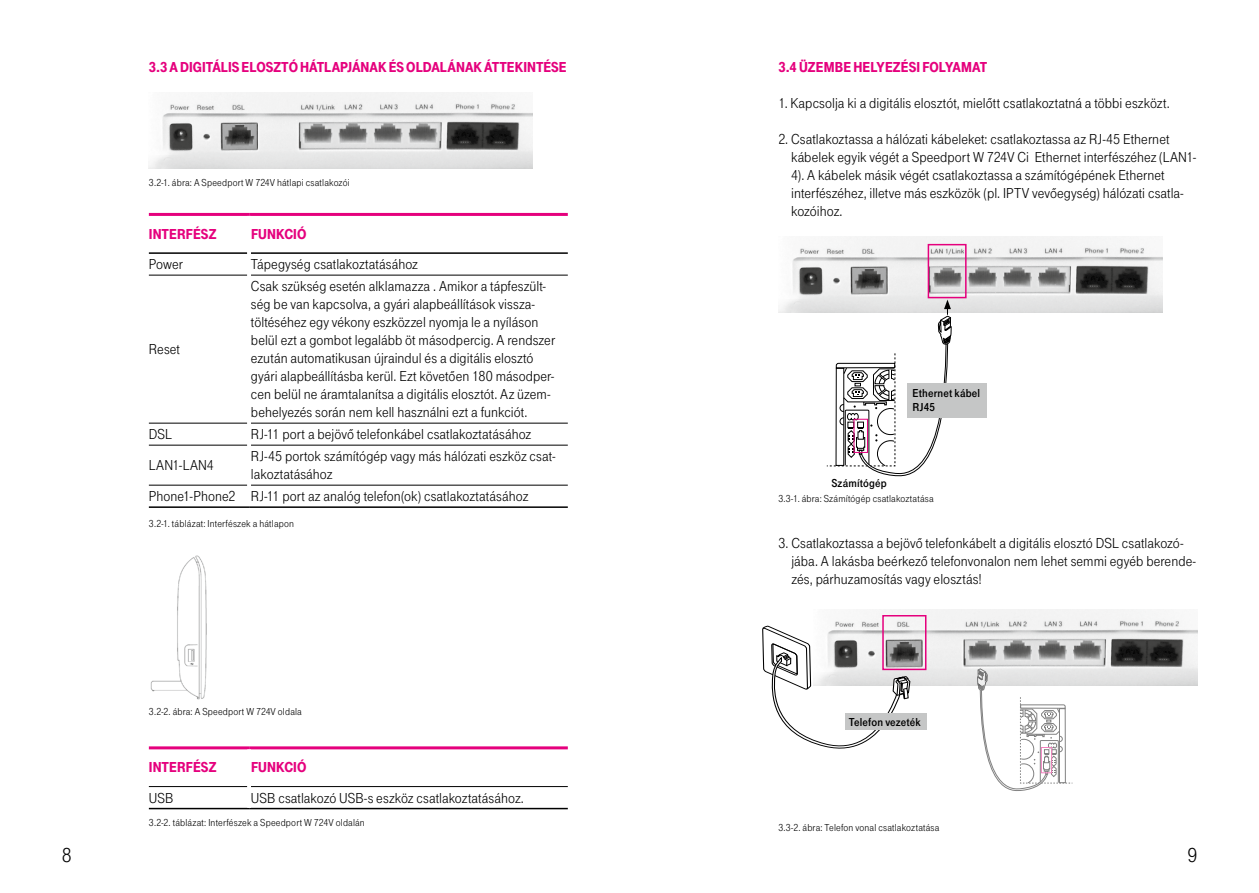
<style>
.page{position:relative;width:1259px;height:893px;background:#fff}
.page>*{position:absolute;margin:0;border:0;box-sizing:border-box;transform-origin:0 0}
.t1{font:21px "Tele Grotesk H Norm";color:#000}
.t2{font:15px/18px "Tele Grotesk H Norm";letter-spacing:.005em;color:#000}
.t3{font:15px "Tele Grotesk H Ultr";letter-spacing:.005em;color:#e5007d}
.t4{font:700 12px/14.4px "Tele Grotesk H";letter-spacing:.01em;color:#000}
.t5{font:10.5px "Tele Grotesk H Norm";letter-spacing:.015em;color:#000}
</style>
<div class="page">
<img style="left:149px;top:93px;width:384px;height:76px">
<hr style="left:149px;top:213px;width:100px;height:3px;background:#e5007d">
<hr style="left:249px;top:213px;width:319px;height:3px;background:#e5007d">
<hr style="left:149px;top:275px;width:98px;height:1px;background:#000">
<hr style="left:251px;top:275px;width:317px;height:1px;background:#000">
<hr style="left:149px;top:423px;width:98px;height:1px;background:#000">
<hr style="left:251px;top:423px;width:317px;height:1px;background:#000">
<hr style="left:149px;top:445px;width:98px;height:1px;background:#000">
<hr style="left:251px;top:445px;width:317px;height:1px;background:#000">
<hr style="left:149px;top:485px;width:98px;height:1px;background:#000">
<hr style="left:251px;top:485px;width:317px;height:1px;background:#000">
<hr style="left:149px;top:252px;width:98px;height:2px;background:#000">
<hr style="left:251px;top:252px;width:317px;height:2px;background:#000">
<hr style="left:149px;top:506px;width:100px;height:2px;background:#000">
<hr style="left:249px;top:506px;width:319px;height:2px;background:#000">
<img style="left:150px;top:555px;width:57px;height:145px">
<hr style="left:149px;top:808px;width:100px;height:1px;background:#000">
<hr style="left:249px;top:808px;width:319px;height:1px;background:#000">
<hr style="left:149px;top:746px;width:100px;height:3px;background:#e5007d">
<hr style="left:249px;top:746px;width:319px;height:3px;background:#e5007d">
<hr style="left:149px;top:786px;width:98px;height:1px;background:#000">
<hr style="left:251px;top:786px;width:317px;height:1px;background:#000">
<img style="left:778px;top:237px;width:384px;height:76px">
<div style="left:927px;top:244px;width:39px;height:54px;border:2px solid #e5007d"></div>
<svg style="left:826px;top:300px;width:125px;height:176px"></svg>
<div style="left:907px;top:383px;width:79px;height:35px;background:#c5c6c6"></div>
<img style="left:835px;top:609px;width:362px;height:76px">
<svg style="left:762px;top:624px;width:148px;height:125px"></svg>
<div style="left:845px;top:713px;width:81px;height:17px;background:#c5c6c6"></div>
<svg style="left:977px;top:668px;width:96px;height:123px"></svg>
<div style="left:882px;top:615px;width:44px;height:55px;border:2px solid #e5007d"></div>
<p class="t3" style="left:149px;top:58px;width:419px">3.3 ADIGITÁLIS ELOSZTÓ HÁTLAPJÁNAK ÉS OLDALÁNAK ÁTTEKINTÉSE</p>
<p class="t5" style="left:149px;top:177px;width:202px">3.2-1. ábra: A Speedport W 724V hátlapi csatlakozói</p>
<p class="t3" style="left:149px;top:225px;width:69px">INTERFÉSZ</p>
<p class="t3" style="left:251px;top:225px;width:57px">FUNKCIÓ</p>
<p class="t2" style="left:149px;top:255px;width:36px">Power</p>
<p class="t2" style="left:251px;top:255px;width:168px">Tápegység csatlakoztatásához</p>
<p class="t2" style="left:149px;top:340px;width:33px">Reset</p>
<p class="t2" style="left:251px;top:277px;width:306px">Csak szükség esetén alklamazza . Amikor a tápfeszült&shy;ség be van kapcsolva, a gyári alapbeállítások vissza&shy;töltéséhez egy vékony eszközzel nyomja le a nyíláson belül ezt a gombot legalább öt másodpercig. A rendszer ezután automatikusan újraindul és a digitális elosztó gyári alapbeállításba kerül. Ezt követően 180 másodper&shy;cen belül ne áramtalanítsa a digitális elosztót. Az üzem&shy;behelyezés során nem kell használni ezt a funkciót.</p>
<p class="t2" style="left:149px;top:425px;width:17px">DSL</p>
<p class="t2" style="left:251px;top:425px;width:282px">RJ-11 port a bejövő telefonkábel csatlakoztatásához</p>
<p class="t2" style="left:149px;top:456px;width:67px">LAN1-LAN4</p>
<p class="t2" style="left:251px;top:447px;width:306px">RJ-45 portok számítógép vagy más hálózati eszköz csat&shy;lakoztatásához</p>
<p class="t2" style="left:149px;top:487px;width:381px">Phone1-Phone2 RJ-11 port az analóg telefon(ok) csatlakoztatásához</p>
<p class="t5" style="left:149px;top:517px;width:147px">3.2-1. táblázat: Interfészek a hátlapon</p>
<p class="t5" style="left:149px;top:706px;width:155px">3.2-2. ábra: A Speedport W 724V oldala</p>
<p class="t3" style="left:149px;top:759px;width:69px">INTERFÉSZ</p>
<p class="t3" style="left:251px;top:759px;width:57px">FUNKCIÓ</p>
<p class="t2" style="left:149px;top:789px;width:26px">US B</p>
<p class="t2" style="left:251px;top:789px;width:274px">US B csatlakozó US B-s eszköz csatlakoztatásához.</p>
<p class="t5" style="left:149px;top:817px;width:217px">3.2-2. táblázat: Interfészek a Speedport W 724V oldalán</p>
<p class="t3" style="left:778px;top:58px;width:210px">3.4 ÜZEMBE HELYEZÉSI FOLYAMAT</p>
<p class="t2" style="left:778px;top:94px;width:393px">1. Kapcsolja ki a digitális elosztót, mielőtt csatlakoztatná a többi eszközt.</p>
<p class="t2" style="left:791px;top:130px;width:406px;text-indent:-13px">2. Csatlakoztassa a hálózati kábeleket: csatlakoztassa az RJ-45 Ethernet kábelek egyik végét a Speedport W 724V Ci Ethernet interfészéhez (LAN 1- 4). A kábelek másik végét csatlakoztassa a számítógépének Ethernet interfészéhez, illetve más eszközök (pl. IPTV vevőegység) hálózati csatla&shy;kozóihoz.</p>
<p class="t4" style="left:912px;top:386px;width:69px">Ethernet kábel<br>RJ45</p>
<p class="t4" style="left:831px;top:476px;width:57px">Számítógép</p>
<p class="t5" style="left:778px;top:492px;width:157px">3.3-1. ábra: Számítógép csatlakoztatása</p>
<p class="t2" style="left:791px;top:534px;width:406px;text-indent:-13px">3. Csatlakoztassa a bejövő telefonkábelt a digitális elosztó DSL csatlakozó&shy;jába. A lakásba beérkező telefonvonalon nem lehet semmi egyéb berende&shy;zés, párhuzamosítás vagy elosztás!</p>
<p class="t4" style="left:848px;top:715px;width:74px">Telefon vezeték</p>
<p class="t5" style="left:778px;top:821px;width:163px">3.3-2. ábra: Telefon vonal csatlakoztatása</p>
<h1 class="t1" style="left:62px;top:843px;width:11px">8</h1>
<h1 class="t1" style="left:1187px;top:843px;width:11px">9</h1>
</div>
